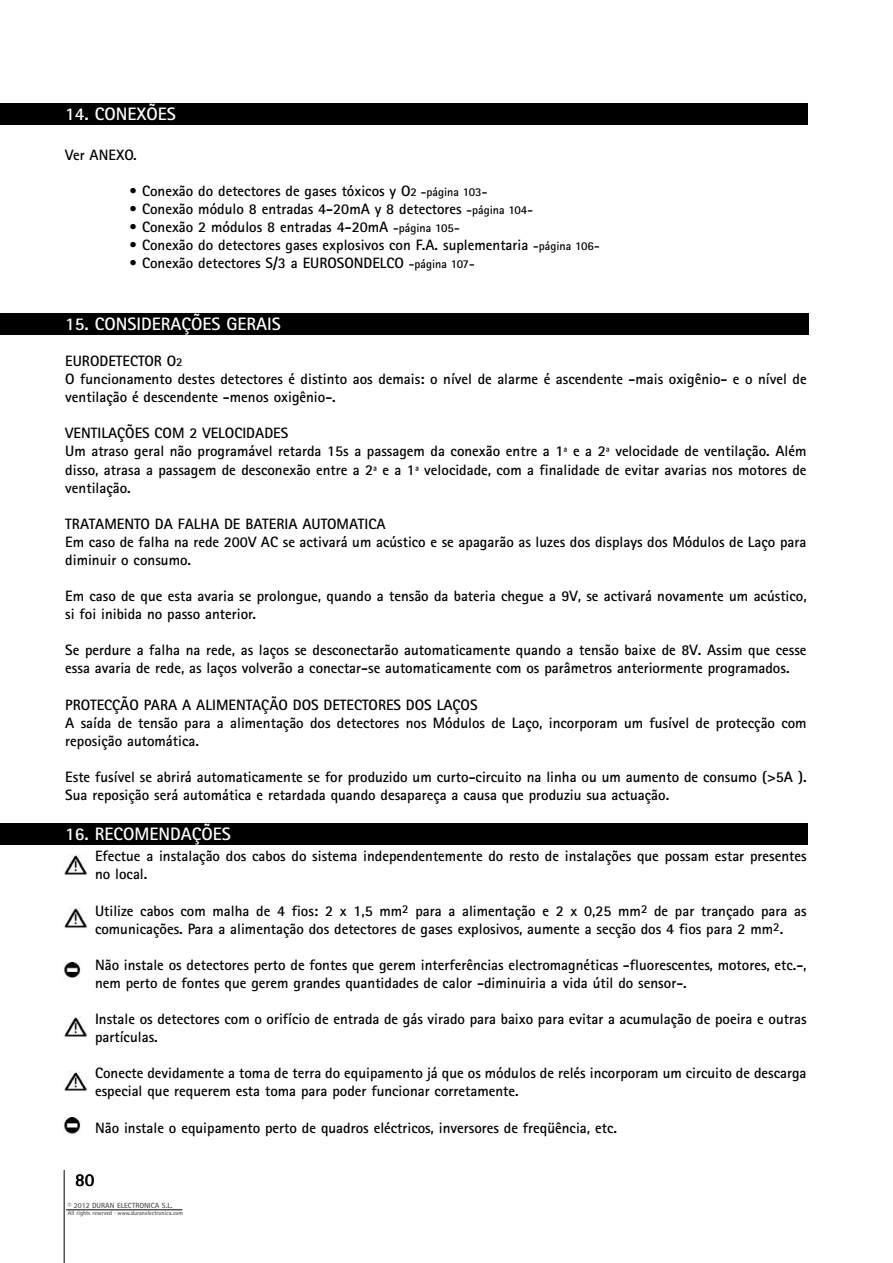
<style>
.page{position:relative;width:893px;height:1263px;background:#fff}
.page>*{position:absolute;margin:0;border:0;box-sizing:border-box;transform-origin:0 0}
.t1{font:700 18px "Rotis Sans Serif";color:#fff}
.t2{font:700 18px "Rotis Sans Serif";color:#000}
.t3{font:700 15px/18px "Rotis Sans Serif";color:#000}
.t4{font:700 7.5px "Rotis Sans Serif";color:#504f53}
.t5{font:700 6px "Rotis Sans Serif";color:#504f53}
.s1{font-size:12px}
</style>
<div class="page">
<div style="left:0;top:823px;width:807px;height:21px;background:#000"></div>
<div style="left:0;top:103px;width:807px;height:21px;background:#000"></div>
<div style="left:0;top:313px;width:808px;height:21px;background:#000"></div>
<hr style="left:64px;top:1170px;width:1px;height:93px;background:#000">
<hr style="left:66px;top:1209px;width:116px;height:1px;background:#000">
<img style="left:64px;top:907px;width:23px;height:21px">
<img style="left:64px;top:854px;width:23px;height:21px">
<img style="left:64px;top:1016px;width:23px;height:21px">
<img style="left:64px;top:1071px;width:23px;height:21px">
<img style="left:64px;top:962px;width:17px;height:17px">
<img style="left:64px;top:1118px;width:17px;height:16px">
<p class="t1" style="left:65px;top:103px;width:112px">14. CONEXÕES</p>
<p class="t3" style="left:65px;top:146px;width:73px">Ver ANEXO.</p>
<p class="t3" style="left:129px;top:182px;width:360px">• Conexão do detectores de gases tóxicos y O<span class="s1">2 -página 103-</span></p>
<p class="t3" style="left:129px;top:200px;width:405px">• Conexão módulo 8 entradas 4-20mA y 8 detectores <span class="s1">-página 104-</span></p>
<p class="t3" style="left:129px;top:218px;width:332px">• Conexão 2 módulos 8 entradas 4-20mA <span class="s1">-página 105-</span></p>
<p class="t3" style="left:129px;top:236px;width:472px">• Conexão do detectores gases explosivos con F.A. suplementaria <span class="s1">-página 106-</span></p>
<p class="t3" style="left:129px;top:254px;width:347px">• Conexão detectores S/3 a EUROSONDELCO <span class="s1">-página 107-</span></p>
<p class="t1" style="left:65px;top:312px;width:217px">15. CONSIDERAÇÕES GERAIS</p>
<p class="t3" style="left:65px;top:352px;width:743px">EURODETECTOR O<span class="s1">2<br></span>O funcionamento destes detectores é distinto aos demais: o nível de alarme é ascendente -mais oxigênio- e o nível de ventilação é descendente -menos oxigênio-.</p>
<p class="t3" style="left:65px;top:424px;width:743px">VENTILAÇÕES COM 2 VELOCIDADES<br>Um atraso geral não programável retarda 15s a passagem da conexão entre a 1ª e a 2ª velocidade de ventilação. Além disso, atrasa a passagem de desconexão entre a 2ª e a 1ª velocidade, com a finalidade de evitar avarias nos motores de ventilação.</p>
<p class="t3" style="left:65px;top:514px;width:743px">TRATAMENTO DA FALHA DE BATERIA AUTOMATICA<br>Em caso de falha na rede 200V AC se activará um acústico e se apagarão as luzes dos displays dos Módulos de Laço para diminuir o consumo.</p>
<p class="t3" style="left:65px;top:587px;width:743px">Em caso de que esta avaria se prolongue, quando a tensão da bateria chegue a 9V, se activará novamente um acústico, si foi inibida no passo anterior.</p>
<p class="t3" style="left:65px;top:641px;width:743px">Se perdure a falha na rede, as laços se desconectarão automaticamente quando a tensão baixe de 8V. Assim que cesse essa avaria de rede, as laços volverão a conectar-se automaticamente com os parâmetros anteriormente programados.</p>
<p class="t3" style="left:65px;top:695px;width:743px">PROTECÇÃO PARA A ALIMENTAÇÃO DOS DETECTORES DOS LAÇOS<br>A saída de tensão para a alimentação dos detectores nos Módulos de Laço, incorporam um fusível de protecção com reposição automática.</p>
<p class="t3" style="left:65px;top:767px;width:743px">Este fusível se abrirá automaticamente se for produzido um curto-circuito na linha ou um aumento de consumo (&gt;5A ).<br>Sua reposição será automática e retardada quando desapareça a causa que produziu sua actuação.</p>
<p class="t1" style="left:65px;top:822px;width:167px">16. RECOMENDAÇÕES</p>
<p class="t3" style="left:95px;top:847px;width:713px">Efectue a instalação dos cabos do sistema independentemente do resto de instalações que possam estar presentes no local.</p>
<p class="t3" style="left:95px;top:901px;width:713px">Utilize cabos com malha de 4 fios: 2 x 1,5 mm<sup>2</sup> para a alimentação e 2 x 0,25 mm<sup>2</sup> de par trançado para as comunicações. Para a alimentação dos detectores de gases explosivos, aumente a secção dos 4 fios para 2 mm<sup>2</sup>.</p>
<p class="t3" style="left:95px;top:955px;width:713px">Não instale os detectores perto de fontes que gerem interferências electromagnéticas -fluorescentes, motores, etc.-, nem perto de fontes que gerem grandes quantidades de calor -diminuiria a vida útil do sensor-.</p>
<p class="t3" style="left:95px;top:1010px;width:713px">Instale os detectores com o orifício de entrada de gás virado para baixo para evitar a acumulação de poeira e outras partículas.</p>
<p class="t3" style="left:95px;top:1064px;width:713px">Conecte devidamente a toma de terra do equipamento já que os módulos de relés incorporam um circuito de descarga especial que requerem esta toma para poder funcionar corretamente.</p>
<p class="t3" style="left:95px;top:1118px;width:523px">Não instale o equipamento perto de quadros eléctricos, inversores de freqüência, etc.</p>
<p class="t2" style="left:75px;top:1168px;width:21px">80</p>
<p class="t4" style="left:68px;top:1200px;width:106px">© 2012 DURAN ELECTRONICA S.L.</p>
<p class="t5" style="left:68px;top:1209px;width:117px">All rights reserved · www.duranelectronica.com</p>
</div>
